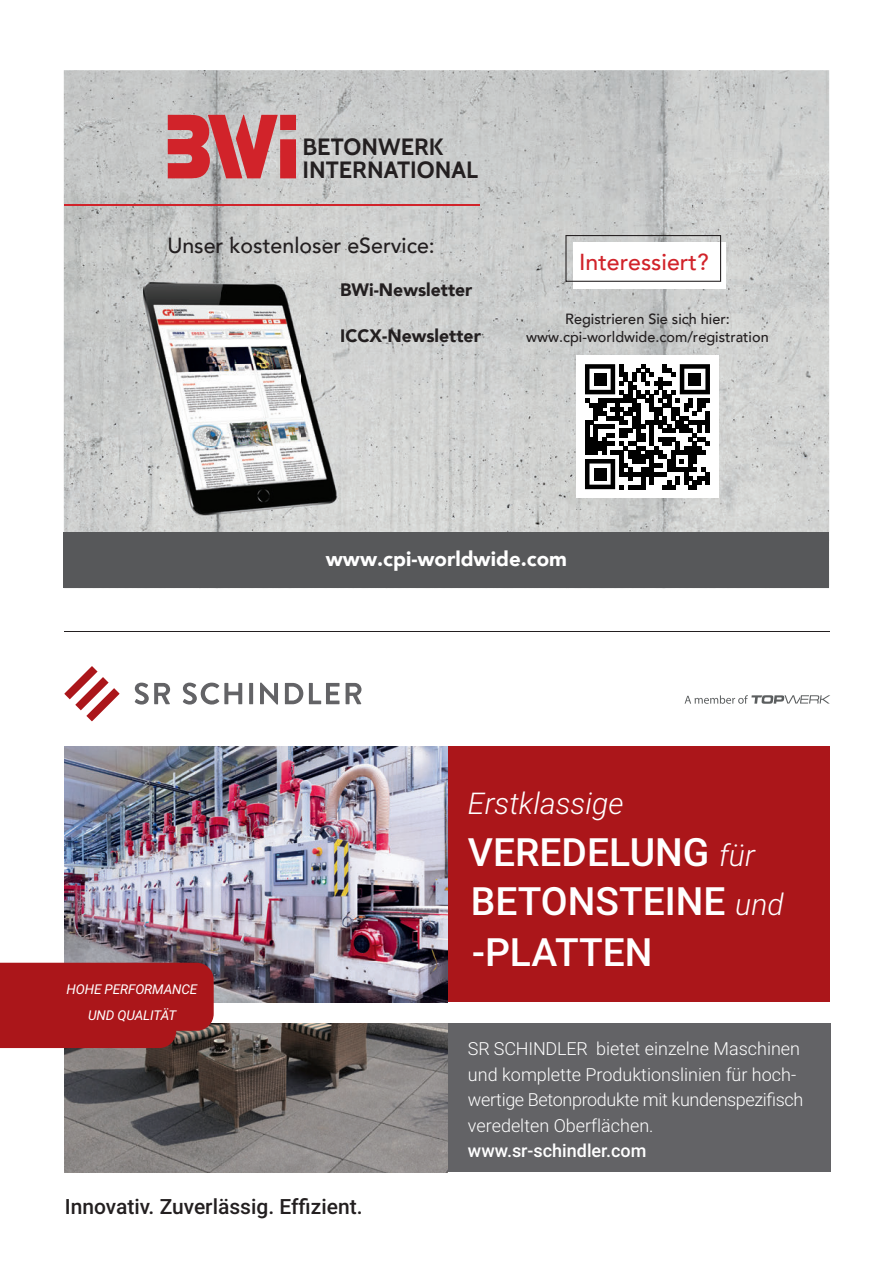
<style>
.page{position:relative;width:893px;height:1263px;background:#fff}
.page>*{position:absolute;margin:0;border:0;box-sizing:border-box;transform-origin:0 0}
.t1{font:500 39px/50.8px "Roboto";color:#fff}
.t2{font:italic 300 30px "Roboto";color:#fff}
.t3{font:700 23.55px/23.5px "Cabin";color:#231f20}
.t4{font:500 23.1px "Avenir";color:#d1232a}
.t5{font:500 21.75px "Avenir";color:#231f20}
.t6{font:500 21px "Roboto";color:#231f20}
.t7{font:900 20.55px "Avenir";color:#fff}
.t8{font:300 18px/25.5px "Roboto";color:#fff}
.t9{font:900 18px "Avenir";color:#231f20}
.t10{font:500 18px "Roboto";color:#fff}
.t11{font:500 14.7px/17.7px "Avenir";color:#231f20;text-align:center}
.t12{font:italic 13.5px/25.5px "Roboto";letter-spacing:-.01em;color:#fff;text-align:center}
.s1{font-weight:300;font-style:italic;font-size:30px}
</style>
<div class="page">
<hr style="left:64px;top:631px;width:765px;height:1px;background:#231f20">
<svg style="left:685px;top:695px;width:145px;height:9px"></svg>
<div style="left:448px;top:747px;width:382px;height:255px;background:#ab161a"></div>
<div style="left:256px;top:1023px;width:574px;height:149px;background:#636366"></div>
<img style="left:65px;top:747px;width:383px;height:255px">
<img style="left:65px;top:1023px;width:383px;height:149px">
<svg style="left:64px;top:666px;width:56px;height:55px"></svg>
<svg style="left:135px;top:683px;width:35px;height:21px"></svg>
<svg style="left:183px;top:683px;width:59px;height:22px"></svg>
<svg style="left:249px;top:683px;width:4px;height:21px"></svg>
<svg style="left:260px;top:683px;width:18px;height:22px"></svg>
<svg style="left:285px;top:683px;width:18px;height:21px"></svg>
<svg style="left:309px;top:683px;width:31px;height:21px"></svg>
<svg style="left:346px;top:683px;width:16px;height:21px"></svg>
<div style="left:0;top:963px;width:214px;height:85px;background:#ab161a"></div>
<img style="left:64px;top:70px;width:765px;height:462px">
<hr style="left:64px;top:204px;width:416px;height:2px;background:#d1232a">
<svg style="left:168px;top:115px;width:128px;height:63px;background:#cc575c"></svg>
<div style="left:573px;top:242px;width:153px;height:47px;background:#fff"></div>
<svg style="left:565px;top:235px;width:156px;height:47px"></svg>
<div style="left:576px;top:356px;width:143px;height:142px;background:#fff"></div>
<svg style="left:585px;top:364px;width:125px;height:125px"></svg>
<div style="left:594px;top:373px;width:13px;height:13px;background:#000"></div>
<div style="left:688px;top:373px;width:13px;height:13px;background:#000"></div>
<div style="left:594px;top:468px;width:13px;height:13px;background:#000"></div>
<div style="left:64px;top:532px;width:765px;height:56px;background:#57585a"></div>
<img style="left:143px;top:283px;width:197px;height:245px">
<h3 class="t3" style="left:303px;top:135px;width:177px">BETONWERK<br>INTERNATIONAL</h3>
<p class="t5" style="left:167px;top:227px;width:269px">Unser kostenloser eService:</p>
<p class="t9" style="left:340px;top:275px;width:134px">BWi-Newsletter</p>
<p class="t9" style="left:340px;top:321px;width:142px">ICCX-Newsletter</p>
<p class="t4" style="left:579px;top:242px;width:131px">Interessiert?</p>
<p class="t11" style="left:526px;top:310px;width:244px">Registrieren Sie sich hier: www.cpi-worldwide.com/registration</p>
<p class="t7" style="left:326px;top:541px;width:243px">www.cpi-worldwide.com</p>
<h2 class="t2" style="left:468px;top:783px;width:157px">Erstklassige</h2>
<h1 class="t1" style="left:468px;top:825px;width:289px">VEREDELUNG <span class="s1">für</span></h1>
<p class="t12" style="left:67px;top:976px;width:132px">HOHE PERFORMANCE<br>UND QUALITÄT</p>
<p class="t6" style="left:65px;top:1192px;width:299px">Innovativ. Zuverlässig. Effizient.</p>
<h1 class="t1" style="left:471px;top:874px;width:315px">BETONSTEINE <span class="s1">und </span>-PLATTEN</h1>
<p class="t8" style="left:468px;top:1035px;width:337px">SR SCHINDLER bietet einzelne Maschinen und komplette Produktionslinien für hoch&shy;wertige Betonprodukte mit kundenspezifisch veredelten Oberflächen.</p>
<p class="t10" style="left:468px;top:1138px;width:180px">www.sr-schindler.com</p>
</div>
